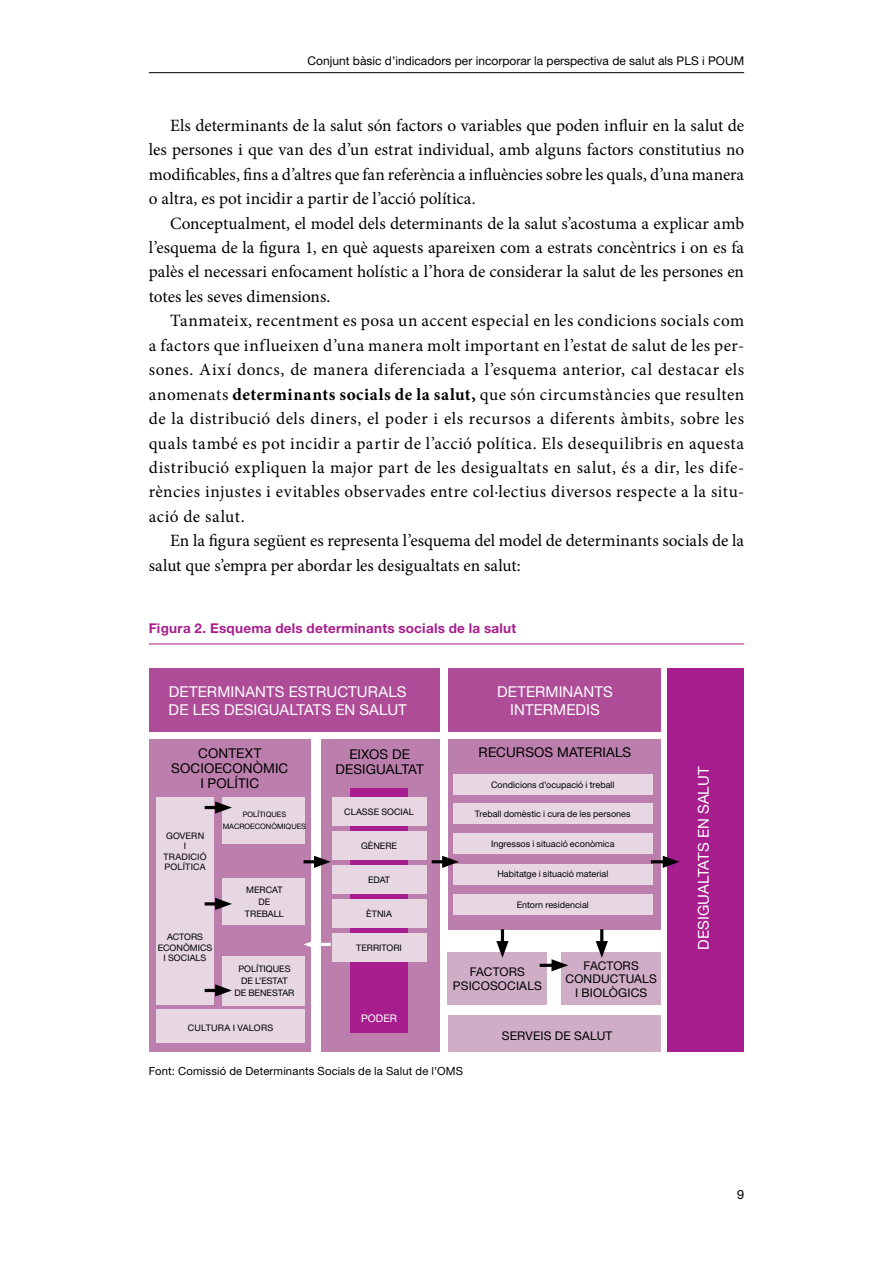
<style>
.page{position:relative;width:893px;height:1263px;background:#fff}
.page>*{position:absolute;margin:0;border:0;box-sizing:border-box;transform-origin:0 0}
.t1{font:17.25px/24.5px "Minion Pro";color:#000;text-align:justify}
.t2{font:15px/18px "Helvetica Neue LT Std";letter-spacing:.005em;color:#fff}
.t3{font:13.5px/15px "Helvetica Neue LT Std";letter-spacing:.01em;color:#000;text-align:center}
.t4{font:700 13.5px "Helvetica Neue LT Std";letter-spacing:.02em;color:#a71d8e}
.t5{font:12.75px "Helvetica Neue LT Std";color:#000}
.t6{font:12px/13.5px "Helvetica Neue LT Std";color:#000;text-align:center}
.t7{font:11.25px "Helvetica Neue LT Std";letter-spacing:.015em;color:#000}
.t8{font:10.5px "Helvetica Neue LT Std";color:#fff}
.t9{font:9px/10.5px "Helvetica Neue LT Std";letter-spacing:.005em;color:#000;text-align:center}
.t10{font:7.5px/12px "Helvetica Neue LT Std";color:#000;text-align:center}
.s1{font-weight:700}
</style>
<div class="page">
<hr style="left:149px;top:72px;width:595px;height:1px;background:#000">
<hr style="left:149px;top:644px;width:595px;height:1px;background:#a71d8e">
<div style="left:150px;top:668px;width:290px;height:64px;background:#ae4c98"></div>
<div style="left:321px;top:739px;width:119px;height:313px;background:#bc7fad"></div>
<div style="left:667px;top:668px;width:77px;height:384px;background:#a71d8e"></div>
<div style="left:448px;top:668px;width:213px;height:64px;background:#ae4c98"></div>
<div style="left:448px;top:739px;width:213px;height:191px;background:#bc7fad"></div>
<div style="left:448px;top:952px;width:99px;height:53px;background:#d0adc7"></div>
<div style="left:448px;top:1015px;width:213px;height:37px;background:#d0adc7"></div>
<div style="left:561px;top:952px;width:100px;height:53px;background:#d0adc7"></div>
<div style="left:150px;top:739px;width:161px;height:313px;background:#bc7fad"></div>
<div style="left:350px;top:788px;width:58px;height:245px;background:#a71d8e"></div>
<hr style="left:303px;top:860px;width:17px;height:3px;background:#000">
<svg style="left:314px;top:856px;width:17px;height:12px"></svg>
<hr style="left:314px;top:943px;width:17px;height:3px;background:#fff">
<svg style="left:303px;top:941px;width:8px;height:6px"></svg>
<hr style="left:432px;top:860px;width:16px;height:3px;background:#000">
<svg style="left:442px;top:856px;width:17px;height:12px"></svg>
<hr style="left:651px;top:860px;width:18px;height:3px;background:#000">
<svg style="left:663px;top:856px;width:16px;height:12px"></svg>
<hr style="left:540px;top:964px;width:18px;height:3px;background:#000">
<svg style="left:551px;top:959px;width:17px;height:12px"></svg>
<hr style="left:501px;top:929px;width:3px;height:18px;background:#000">
<svg style="left:496px;top:941px;width:13px;height:17px"></svg>
<hr style="left:600px;top:929px;width:3px;height:18px;background:#000">
<svg style="left:596px;top:941px;width:12px;height:17px"></svg>
<div style="left:157px;top:797px;width:57px;height:208px;background:#e6d7e2"></div>
<div style="left:157px;top:1010px;width:148px;height:33px;background:#e6d7e2"></div>
<div style="left:332px;top:797px;width:94px;height:29px;background:#e6d7e2"></div>
<div style="left:453px;top:775px;width:200px;height:20px;background:#e6d7e2"></div>
<div style="left:453px;top:803px;width:200px;height:21px;background:#e6d7e2"></div>
<div style="left:453px;top:833px;width:200px;height:21px;background:#e6d7e2"></div>
<div style="left:453px;top:864px;width:200px;height:20px;background:#e6d7e2"></div>
<div style="left:453px;top:895px;width:200px;height:20px;background:#e6d7e2"></div>
<div style="left:332px;top:831px;width:94px;height:29px;background:#e6d7e2"></div>
<div style="left:332px;top:865px;width:94px;height:29px;background:#e6d7e2"></div>
<div style="left:332px;top:899px;width:94px;height:29px;background:#e6d7e2"></div>
<div style="left:332px;top:933px;width:94px;height:29px;background:#e6d7e2"></div>
<div style="left:222px;top:797px;width:83px;height:47px;background:#e6d7e2"></div>
<div style="left:222px;top:878px;width:83px;height:47px;background:#e6d7e2"></div>
<div style="left:222px;top:956px;width:83px;height:50px;background:#e6d7e2"></div>
<hr style="left:205px;top:902px;width:16px;height:3px;background:#000">
<svg style="left:215px;top:898px;width:17px;height:12px"></svg>
<hr style="left:205px;top:989px;width:16px;height:3px;background:#000">
<svg style="left:215px;top:984px;width:17px;height:12px"></svg>
<hr style="left:205px;top:806px;width:16px;height:3px;background:#000">
<svg style="left:215px;top:801px;width:17px;height:13px"></svg>
<p class="t6" style="left:308px;top:54px;width:438px">Conjunt bàsic d’indicadors per incorporar la perspectiva de salut als PLS i POUM</p>
<p class="t1" style="left:149px;top:113px;width:597px;text-indent:21px">Els determinants de la salut són factors o variables que poden influir en la salut de les persones i que van des d’un estrat individual, amb alguns factors constitutius no modificables, fins a d’altres que fan referència a influències sobre les quals, d’una manera o altra, es pot incidir a partir de l’acció política.</p>
<p class="t1" style="left:149px;top:211px;width:597px;text-indent:21px">Conceptualment, el model dels determinants de la salut s’acostuma a explicar amb l’esquema de la figura 1, en què aquests apareixen com a estrats concèntrics i on es fa palès el necessari enfocament holístic a l’hora de considerar la salut de les persones en totes les seves dimensions.</p>
<p class="t1" style="left:149px;top:309px;width:597px;text-indent:21px">Tanmateix, recentment es posa un accent especial en les condicions socials com a factors que influeixen d’una manera molt important en l’estat de salut de les per&shy;sones. Així doncs, de manera diferenciada a l’esquema anterior, cal destacar els anomenats <span class="s1">determinants socials de la salut,</span> que són circumstàncies que resulten de la distribució dels diners, el poder i els recursos a diferents àmbits, sobre les quals també es pot incidir a partir de l’acció política. Els desequilibris en aquesta distribució expliquen la major part de les desigualtats en salut, és a dir, les dife&shy;rències injustes i evitables observades entre col·lectius diversos respecte a la situ&shy;ació de salut.</p>
<p class="t1" style="left:149px;top:529px;width:597px;text-indent:21px">En la figura següent es representa l’esquema del model de determinants socials de la salut que s’empra per abordar les desigualtats en salut:</p>
<p class="t4" style="left:149px;top:620px;width:369px">Figura 2. Esquema dels determinants socials de la salut</p>
<p class="t2" style="left:169px;top:682px;width:240px">DETERMINANTS ESTRUCTURALS<br>DE LES DESIGUALTATS EN SALUT</p>
<p class="t3" style="left:171px;top:745px;width:119px">CONTEXT<br>SOCIOECONÒMIC<br>I POLÍTIC</p>
<p class="t3" style="left:336px;top:746px;width:90px">EIXOS DE<br>DESIGUALTAT</p>
<p class="t3" style="left:479px;top:744px;width:154px">RECURSOS MATERIALS</p>
<p class="t2" style="left:497px;top:682px;width:117px;text-align:center">DETERMINANTS<br>INTERMEDIS</p>
<p class="t9" style="left:491px;top:779px;width:125px">Condicions d’ocupació i treball</p>
<p class="t9" style="left:475px;top:808px;width:157px">Treball domèstic i cura de les persones</p>
<p class="t9" style="left:491px;top:838px;width:125px">Ingressos i situació econòmica</p>
<p class="t9" style="left:497px;top:869px;width:112px">Habitatge i situació material</p>
<p class="t9" style="left:517px;top:899px;width:74px">Entorn residencial</p>
<p class="t9" style="left:344px;top:806px;width:71px">CLASSE SOCIAL</p>
<p class="t10" style="left:223px;top:808px;width:85px">POLÍTIQUES<br>MACROECONÒMIQUES</p>
<p class="t9" style="left:163px;top:830px;width:45px">GOVERN<br>I<br>TRADICIÓ<br>POLÍTICA</p>
<p class="t9" style="left:361px;top:840px;width:38px">GÈNERE</p>
<p class="t9" style="left:368px;top:874px;width:24px">EDAT</p>
<p class="t9" style="left:366px;top:908px;width:27px">ÈTNIA</p>
<p class="t9" style="left:356px;top:942px;width:47px">TERRITORI</p>
<p class="t9" style="left:245px;top:883px;width:40px;line-height:12px">MERCAT<br>DE<br>TREBALL</p>
<p class="t9" style="left:158px;top:931px;width:56px">ACTORS<br>ECONÒMICS<br>I SOCIALS</p>
<p class="t6" style="left:565px;top:958px;width:93px">FACTORS<br>CONDUCTUALS<br>I BIOLÒGICS</p>
<p class="t9" style="left:234px;top:963px;width:62px;line-height:12px">POLÍTIQUES<br>DE L’ESTAT<br>DE BENESTAR</p>
<p class="t9" style="left:188px;top:1023px;width:87px">CULTURA I VALORS</p>
<p class="t6" style="left:453px;top:965px;width:91px">FACTORS<br>PSICOSOCIALS</p>
<p class="t8" style="left:361px;top:1011px;width:37px">PODER</p>
<p class="t6" style="left:502px;top:1028px;width:112px">SERVEIS DE SALUT</p>
<p class="t7" style="left:149px;top:1065px;width:316px">Font: Comissió de Determinants Socials de la Salut de l’OMS</p>
<p class="t2" style="left:694px;top:950px;width:184px;rotate:-90deg">DESIGUALTATS EN SALUT</p>
<p class="t5" style="left:737px;top:1186px;width:9px">9</p>
</div>
